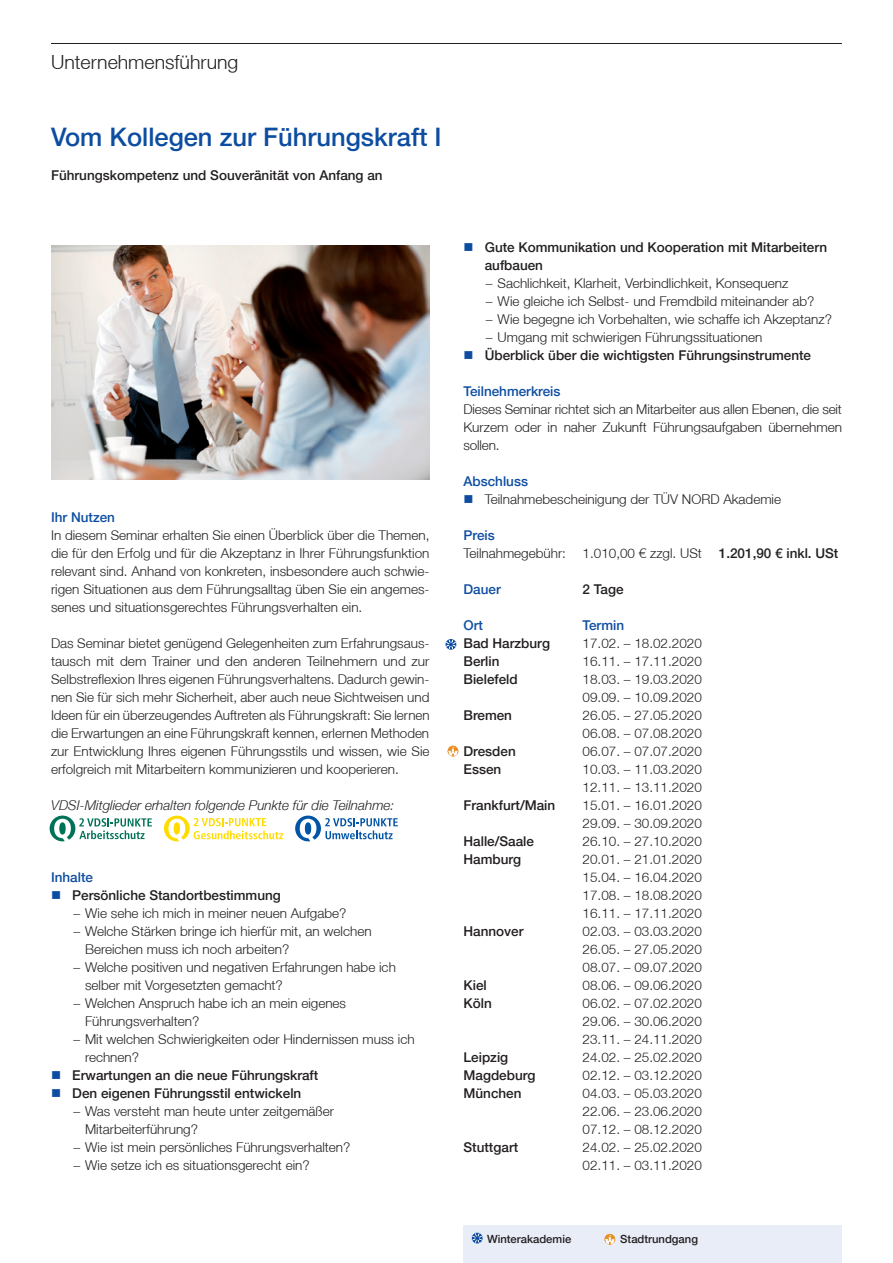
<style>
.page{position:relative;width:893px;height:1263px;background:#fff}
.page>*{position:absolute;margin:0;border:0;box-sizing:border-box;transform-origin:0 0}
.t1{font:500 25.5px "Helvetica Neue LT";color:#0d4da1}
.t2{font:300 19.5px "Helvetica Neue LT";color:#231f20}
.t3{font:300 13.5px/18px "Helvetica Neue LT";color:#231f20}
.t4{font:500 13.5px/18px "Helvetica Neue LT";color:#231f20}
.t5{font:500 13.5px "Helvetica Neue LT";color:#0d4da1}
.t6{font:italic 300 13.5px "Helvetica Neue LT";color:#231f20}
.t7{font:500 11.25px "Helvetica Neue LT";color:#231f20}
</style>
<div class="page">
<hr style="left:51px;top:43px;width:791px;height:1px;background:#231f20">
<svg style="left:50px;top:815px;width:102px;height:26px"></svg>
<svg style="left:164px;top:815px;width:119px;height:26px"></svg>
<svg style="left:295px;top:815px;width:103px;height:26px"></svg>
<img style="left:51px;top:246px;width:378px;height:233px">
<svg style="left:448px;top:746px;width:10px;height:10px"></svg>
<div style="left:463px;top:1226px;width:378px;height:37px;background:#e8edf7"></div>
<svg style="left:471px;top:1232px;width:12px;height:12px"></svg>
<svg style="left:605px;top:1234px;width:10px;height:10px"></svg>
<svg style="left:445px;top:638px;width:12px;height:12px"></svg>
<h2 class="t2" style="left:51px;top:50px;width:189px">Unternehmensführung</h2>
<h1 class="t1" style="left:51px;top:121px;width:392px">Vom Kollegen zur Führungskraft I</h1>
<p class="t4" style="left:51px;top:166px;width:333px">Führungskompetenz und Souveränität von Anfang an</p>
<p class="t5" style="left:51px;top:509px;width:66px">Ihr Nutzen</p>
<p class="t3" style="left:51px;top:526px;width:380px;text-align:justify">In diesem Seminar erhalten Sie einen Überblick über die Themen, die für den Erfolg und für die Akzeptanz in Ihrer Führungsfunktion relevant sind. Anhand von konkreten, insbesondere auch schwie&shy;rigen Situationen aus dem Führungsalltag üben Sie ein angemes&shy;senes und situationsgerechtes Führungsverhalten ein.</p>
<p class="t3" style="left:51px;top:634px;width:380px;text-align:justify">Das Seminar bietet genügend Gelegenheiten zum Erfahrungsaus&shy;tausch mit dem Trainer und den anderen Teilnehmern und zur Selbstreflexion Ihres eigenen Führungsverhaltens. Dadurch gewin&shy;nen Sie für sich mehr Sicherheit, aber auch neue Sichtweisen und Ideen für ein überzeugendes Auftreten als Führungskraft: Sie lernen die Erwartungen an eine Führungskraft kennen, erlernen Methoden zur Entwicklung Ihres eigenen Führungsstils und wissen, wie Sie erfolgreich mit Mitarbeitern kommunizieren und kooperieren.</p>
<p class="t6" style="left:51px;top:797px;width:345px">VDSI-Mitglieder erhalten folgende Punkte für die Teilnahme:</p>
<p class="t5" style="left:51px;top:869px;width:44px">Inhalte</p>
<p class="t4" style="left:72px;top:886px;width:210px">Persönliche Standortbestimmung</p>
<p class="t3" style="left:73px;top:904px;width:275px">– Wie sehe ich mich in meiner neuen Aufgabe?</p>
<p class="t3" style="left:85px;top:922px;width:288px;text-indent:-12px">– Welche Stärken bringe ich hierfür mit, an welchen<br>Bereichen muss ich noch arbeiten?</p>
<p class="t3" style="left:85px;top:958px;width:312px;text-indent:-12px">– Welche positiven und negativen Erfahrungen habe ich selber mit Vorgesetzten gemacht?</p>
<p class="t3" style="left:85px;top:994px;width:263px;text-indent:-12px">– Welchen Anspruch habe ich an mein eigenes<br>Führungsverhalten?</p>
<p class="t3" style="left:85px;top:1030px;width:331px;text-indent:-12px">– Mit welchen Schwierigkeiten oder Hindernissen muss ich rechnen?</p>
<p class="t4" style="left:72px;top:1066px;width:248px">Erwartungen an die neue Führungskraft<br>Den eigenen Führungsstil entwickeln</p>
<p class="t3" style="left:85px;top:1102px;width:251px;text-indent:-12px">– Was versteht man heute unter zeitgemäßer<br>Mitarbeiterführung?</p>
<p class="t3" style="left:73px;top:1138px;width:279px">– Wie ist mein persönliches Führungsverhalten?</p>
<p class="t3" style="left:73px;top:1156px;width:238px">– Wie setze ich es situationsgerecht ein?</p>
<p class="t4" style="left:485px;top:238px;width:344px">Gute Kommunikation und Kooperation mit Mitarbeitern aufbauen</p>
<p class="t3" style="left:486px;top:274px;width:304px">– Sachlichkeit, Klarheit, Verbindlichkeit, Konsequenz</p>
<p class="t3" style="left:486px;top:292px;width:330px">– Wie gleiche ich Selbst- und Fremdbild miteinander ab?</p>
<p class="t3" style="left:486px;top:310px;width:348px">– Wie begegne ich Vorbehalten, wie schaffe ich Akzeptanz?</p>
<p class="t3" style="left:486px;top:328px;width:278px">– Umgang mit schwierigen Führungssituationen</p>
<p class="t4" style="left:485px;top:346px;width:328px">Überblick über die wichtigsten Führungsinstrumente</p>
<p class="t5" style="left:463px;top:383px;width:99px">Teilnehmerkreis</p>
<p class="t3" style="left:463px;top:400px;width:380px;text-align:justify">Dieses Seminar richtet sich an Mitarbeiter aus allen Ebenen, die seit Kurzem oder in naher Zukunft Führungsaufgaben übernehmen sollen.</p>
<p class="t5" style="left:463px;top:473px;width:66px">Abschluss</p>
<p class="t3" style="left:485px;top:490px;width:298px">Teilnahmebescheinigung der TÜV NORD Akademie</p>
<p class="t5" style="left:463px;top:527px;width:33px">Preis</p>
<p class="t3" style="left:463px;top:544px;width:240px">Teilnahmegebühr: 1.010,00 € zzgl. USt</p>
<p class="t4" style="left:719px;top:544px;width:121px">1.201,90 € inkl. USt</p>
<p class="t5" style="left:463px;top:581px;width:39px">Dauer</p>
<p class="t4" style="left:583px;top:580px;width:42px">2 Tage</p>
<p class="t5" style="left:463px;top:617px;width:21px">Ort</p>
<p class="t5" style="left:583px;top:617px;width:43px">Termin</p>
<p class="t4" style="left:463px;top:634px;width:88px">Bad Harzburg</p>
<p class="t3" style="left:583px;top:634px;width:121px">17.02. – 18.02.2020</p>
<p class="t4" style="left:463px;top:652px;width:38px">Berlin</p>
<p class="t3" style="left:583px;top:652px;width:121px">16.11. – 17.11.2020</p>
<p class="t4" style="left:463px;top:670px;width:56px">Bielefeld</p>
<p class="t3" style="left:583px;top:670px;width:121px">18.03. – 19.03.2020<br>09.09. – 10.09.2020</p>
<p class="t4" style="left:463px;top:706px;width:50px">Bremen</p>
<p class="t3" style="left:583px;top:706px;width:121px">26.05. – 27.05.2020<br>06.08. – 07.08.2020</p>
<p class="t4" style="left:463px;top:742px;width:54px">Dresden</p>
<p class="t3" style="left:583px;top:742px;width:121px">06.07. – 07.07.2020</p>
<p class="t4" style="left:463px;top:760px;width:39px">Essen</p>
<p class="t3" style="left:583px;top:760px;width:121px">10.03. – 11.03.2020<br>12.11. – 13.11.2020</p>
<p class="t4" style="left:463px;top:796px;width:93px">Frankfurt/Main</p>
<p class="t3" style="left:583px;top:796px;width:121px">15.01. – 16.01.2020<br>29.09. – 30.09.2020</p>
<p class="t4" style="left:463px;top:832px;width:72px">Halle/Saale</p>
<p class="t3" style="left:583px;top:832px;width:121px">26.10. – 27.10.2020</p>
<p class="t4" style="left:463px;top:850px;width:59px">Hamburg</p>
<p class="t3" style="left:583px;top:850px;width:121px;text-align:justify">20.01. – 21.01.2020<br>15.04. – 16.04.2020<br>17.08. – 18.08.2020<br>16.11. – 17.11.2020</p>
<p class="t4" style="left:463px;top:922px;width:62px">Hannover</p>
<p class="t3" style="left:583px;top:922px;width:121px;text-align:justify">02.03. – 03.03.2020<br>26.05. – 27.05.2020<br>08.07. – 09.07.2020</p>
<p class="t4" style="left:463px;top:976px;width:25px">Kiel</p>
<p class="t3" style="left:583px;top:976px;width:121px">08.06. – 09.06.2020</p>
<p class="t4" style="left:463px;top:994px;width:30px">Köln</p>
<p class="t3" style="left:583px;top:994px;width:121px;text-align:justify">06.02. – 07.02.2020<br>29.06. – 30.06.2020<br>23.11. – 24.11.2020</p>
<p class="t4" style="left:463px;top:1048px;width:46px">Leipzig</p>
<p class="t3" style="left:583px;top:1048px;width:121px">24.02. – 25.02.2020</p>
<p class="t4" style="left:463px;top:1066px;width:74px">Magdeburg</p>
<p class="t3" style="left:583px;top:1066px;width:121px">02.12. – 03.12.2020</p>
<p class="t4" style="left:463px;top:1084px;width:60px">München</p>
<p class="t3" style="left:583px;top:1084px;width:121px;text-align:justify">04.03. – 05.03.2020<br>22.06. – 23.06.2020<br>07.12. – 08.12.2020</p>
<p class="t4" style="left:463px;top:1138px;width:56px">Stuttgart</p>
<p class="t3" style="left:583px;top:1138px;width:121px">24.02. – 25.02.2020<br>02.11. – 03.11.2020</p>
<p class="t7" style="left:487px;top:1232px;width:86px">Winterakademie</p>
<p class="t7" style="left:620px;top:1232px;width:79px">Stadtrundgang</p>
</div>
